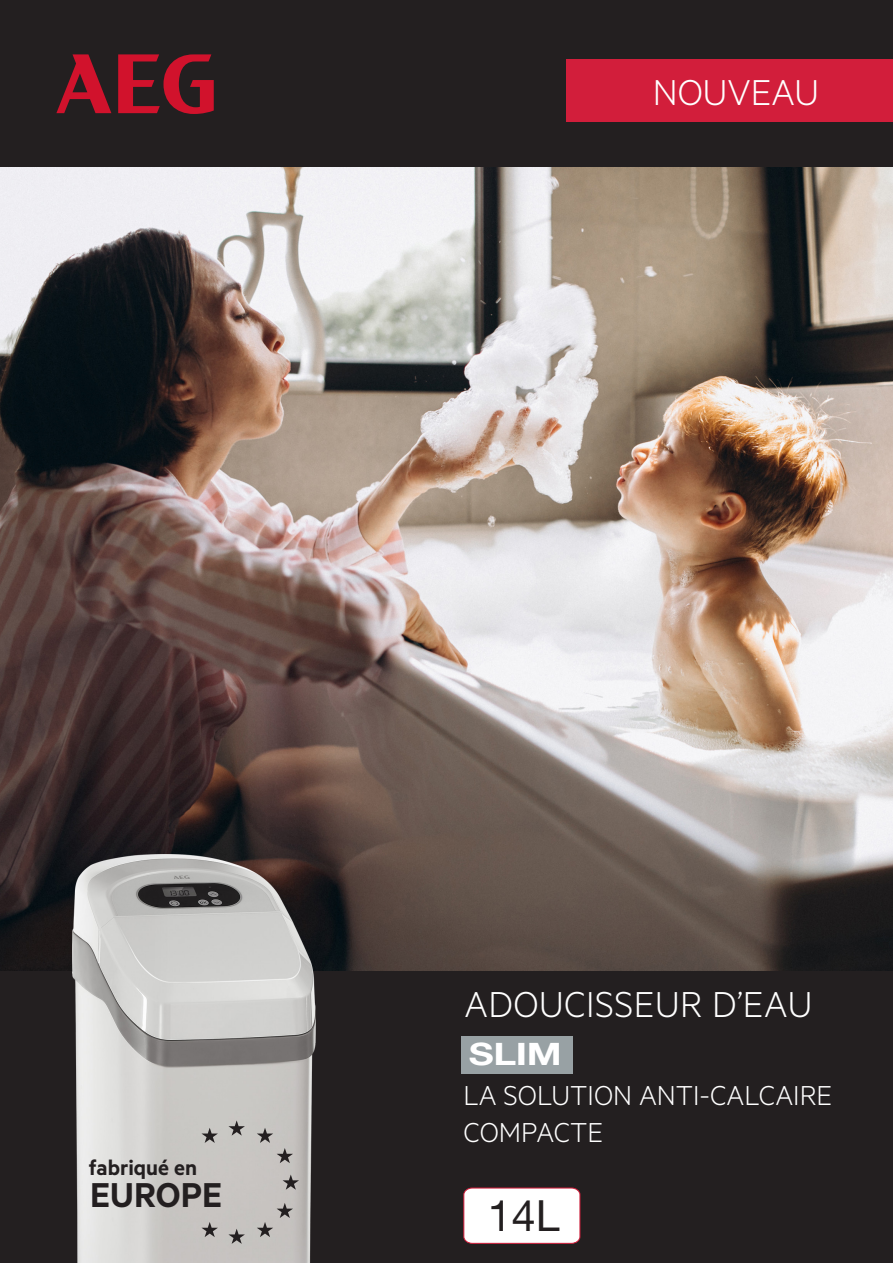
<style>
.page{position:relative;width:893px;height:1263px;background:#fff}
.page>*{position:absolute;margin:0;border:0;box-sizing:border-box;transform-origin:0 0}
.t1{font:43.05px "Helvetica Neue LT Pro";color:#231f20}
.t2{font:300 40.65px "Metric";letter-spacing:.01em;color:#fff}
.t3{font:300 40.5px "Metric";color:#fff}
.t4{font:600 38.85px "Metric";color:#231f20}
.t5{font:300 30.9px/37px "Metric";color:#fff}
.t6{font:700 30.9px "Helvetica Neue LT Pro";color:#fff;scale:1.24 1}
.t7{font:600 23.7px "Metric";color:#231f20}
</style>
<div class="page">
<img style="left:0;top:167px;width:893px;height:805px">
<div style="left:0;top:972px;width:893px;height:291px;background:#231f20"></div>
<svg style="left:463px;top:1187px;width:118px;height:57px;background:#f6edef"></svg>
<div style="left:0;top:0;width:893px;height:167px;background:#231f20"></div>
<div style="left:461px;top:1036px;width:112px;height:38px;background:#98a1a4"></div>
<img style="left:72px;top:855px;width:243px;height:408px">
<svg style="left:56px;top:54px;width:55px;height:59px"></svg>
<svg style="left:118px;top:54px;width:96px;height:60px"></svg>
<svg style="left:228px;top:1120px;width:17px;height:15px"></svg>
<svg style="left:202px;top:1128px;width:16px;height:15px"></svg>
<svg style="left:202px;top:1222px;width:16px;height:15px"></svg>
<svg style="left:228px;top:1229px;width:17px;height:15px"></svg>
<svg style="left:283px;top:1174px;width:16px;height:16px"></svg>
<svg style="left:257px;top:1203px;width:36px;height:34px"></svg>
<svg style="left:257px;top:1128px;width:36px;height:35px"></svg>
<div style="left:566px;top:60px;width:327px;height:62px;background:#d21e3b"></div>
<p class="t3" style="left:653px;top:69px;width:168px">NOUVEAU</p>
<p class="t7" style="left:89px;top:1154px;width:110px">fabriqué en</p>
<p class="t4" style="left:90px;top:1172px;width:133px">EUROPE</p>
<p class="t2" style="left:464px;top:981px;width:349px">ADOUCISSEUR D’EAU</p>
<p class="t6" style="left:469px;top:1035px;width:76px">SLIM</p>
<p class="t5" style="left:463px;top:1076px;width:371px">LA SOLUTION ANTI-CALCAIRE<br>COMPACTE</p>
<p class="t1" style="left:488px;top:1190px;width:73px">14L</p>
</div>
